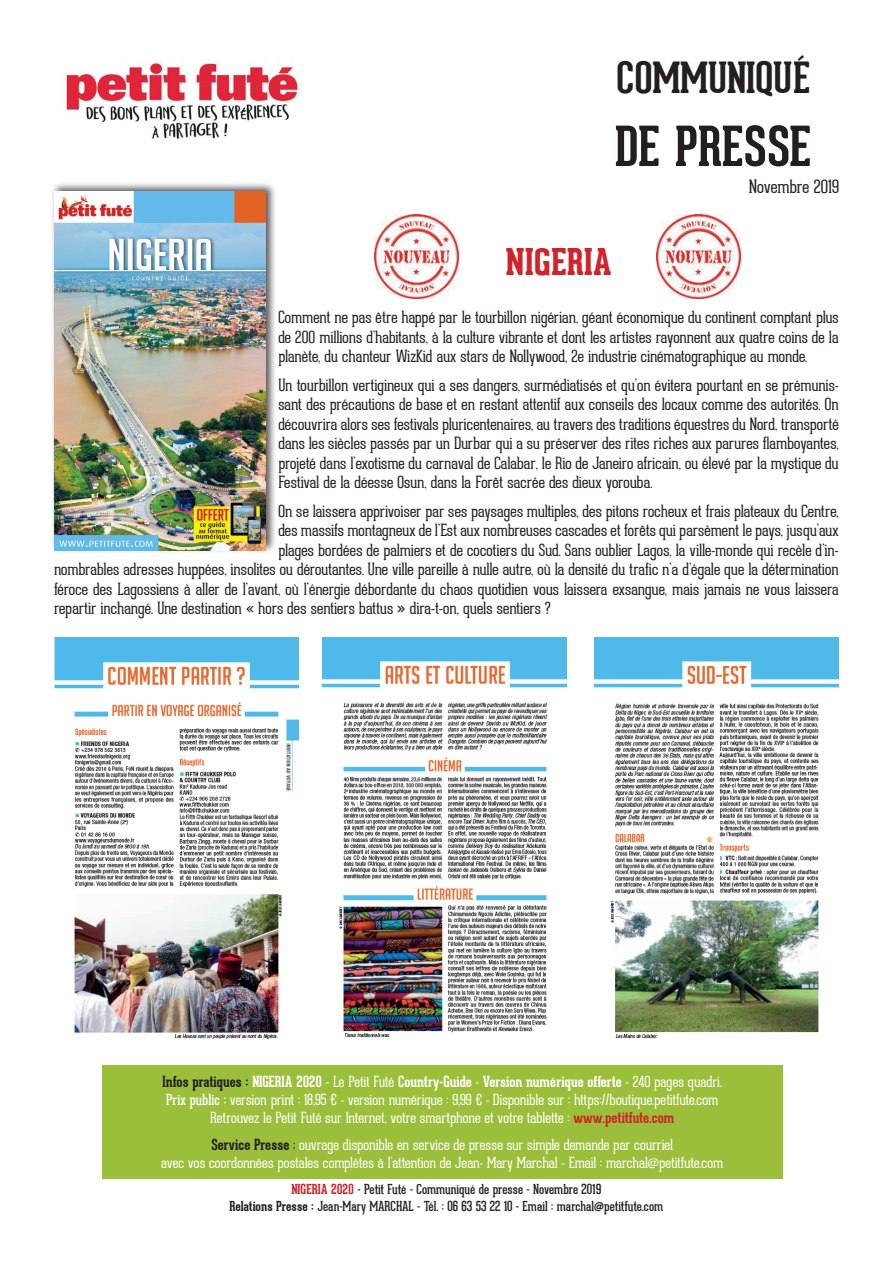
<style>
.page{position:relative;width:893px;height:1263px;background:#fff}
.page>*{position:absolute;margin:0;border:0;box-sizing:border-box;transform-origin:0 0}
.t1{font:700 54px "Geared Slab";color:#231f20}
.t2{font:700 42px "Geared Slab";color:#231f20}
.t3{font:800 36px "Geared Slab";color:#d1232a}
.t4{font:100 18px "Geared Slab";color:#231f20}
.t5{font:100 16.5px/19.5px "Geared Slab";letter-spacing:-.005em;color:#231f20;text-align:justify}
.t6{font:100 15px/18px "Geared Slab";letter-spacing:-.005em;color:#fff;text-align:center}
.t7{font:13.5px/16.5px "Geared Slab";color:#231f20;text-align:center}
.s1{font-weight:700;color:#231f20}
.s2{font-weight:700}
.s3{font-weight:400}
.s4{font-weight:700;color:#d1232a}
.s5{color:#231f20}
</style>
<div class="page">
<img style="left:66px;top:62px;width:234px;height:77px">
<div style="left:102px;top:1065px;width:680px;height:113px;background:#9cbf3b"></div>
<div style="left:51px;top:181px;width:225px;height:373px;background:#231f20;opacity:.75"></div>
<img style="left:54px;top:192px;width:212px;height:358px">
<img style="left:54px;top:637px;width:245px;height:403px">
<img style="left:322px;top:637px;width:244px;height:401px">
<img style="left:595px;top:637px;width:244px;height:402px">
<img style="left:374px;top:214px;width:84px;height:84px">
<img style="left:657px;top:214px;width:84px;height:84px">
<h2 class="t2" style="left:617px;top:52px;width:195px">COMMUNIQUÉ</h2>
<h1 class="t1" style="left:615px;top:112px;width:198px">DE PRESSE</h1>
<h3 class="t3" style="left:505px;top:241px;width:108px">NIGERIA</h3>
<p class="t4" style="left:749px;top:176px;width:92px">Novembre 2019</p>
<p class="t5" style="left:278px;top:308px;width:562px">Comment ne pas être happé par le tourbillon nigérian, géant économique du continent comptant plus de 200 millions d’habitants, à la culture vibrante et dont les artistes rayonnent aux quatre coins de la planète, du chanteur WizKid aux stars de Nollywood, 2e industrie cinématographique au monde.</p>
<p class="t5" style="left:278px;top:375px;width:562px">Un tourbillon vertigineux qui a ses dangers, surmédiatisés et qu’on évitera pourtant en se prémunis&shy;sant des précautions de base et en restant attentif aux conseils des locaux comme des autorités. On découvrira alors ses festivals pluricentenaires, au travers des traditions équestres du Nord, transporté dans les siècles passés par un Durbar qui a su préserver des rites riches aux parures flamboyantes, projeté dans l’exotisme du carnaval de Calabar, le Rio de Janeiro africain, ou élevé par la mystique du Festival de la déesse Osun, dans la Forêt sacrée des dieux yorouba.</p>
<p class="t5" style="left:278px;top:501px;width:562px">On se laissera apprivoiser par ses paysages multiples, des pitons rocheux et frais plateaux du Centre,</p>
<p class="t5" style="left:278px;top:521px;width:562px">des massifs montagneux de l’Est aux nombreuses cascades et forêts qui parsèment le pays, jusqu’aux</p>
<p class="t5" style="left:278px;top:540px;width:562px">plages bordées de palmiers et de cocotiers du Sud. Sans oublier Lagos, la ville-monde qui recèle d’in-</p>
<p class="t5" style="left:54px;top:560px;width:786px">nombrables adresses huppées, insolites ou déroutantes. Une ville pareille à nulle autre, où la densité du trafic n’a d’égale que la détermination</p>
<p class="t5" style="left:54px;top:579px;width:786px">féroce des Lagossiens à aller de l’avant, où l’énergie débordante du chaos quotidien vous laissera exsangue, mais jamais ne vous laissera</p>
<p class="t5" style="left:54px;top:599px;width:498px">repartir inchangé. Une destination « hors des sentiers battus » dira-t-on, quels sentiers ?</p>
<p class="t6" style="left:163px;top:1072px;width:561px"><span class="s1">Infos pratiques :</span> <span class="s2">NIGERIA 2020</span> - Le Petit Futé <span class="s2">Country-Guide</span> - <span class="s2">Version numérique offerte</span> - 240 pages quadri.<br><span class="s3">Prix public :</span> version print : 18,95 € - version numérique : 9,99 € - Disponible sur : https://boutique.petitfute.com<br>Retrouvez le Petit Futé sur Internet, votre smartphone et votre tablette : <span class="s4">www.petitfute.com</span></p>
<p class="t6" style="left:161px;top:1135px;width:564px"><span class="s1">Service Presse</span> <span class="s5">;</span> ouvrage disponible en service de presse sur simple demande par courriel<br>avec vos coordonnées postales complètes à l’attention de Jean- Mary Marchal - Email : marchal@petitfute.com</p>
<p class="t7" style="left:229px;top:1181px;width:435px"><span class="s4">NIGERIA 2020</span> - Petit Futé - Communiqué de presse - Novembre 2019<br><span class="s2">Relations Presse :</span> Jean-Mary MARCHAL - Tél. : 06 63 53 22 10 - Email : marchal@petitfute.com</p>
</div>
